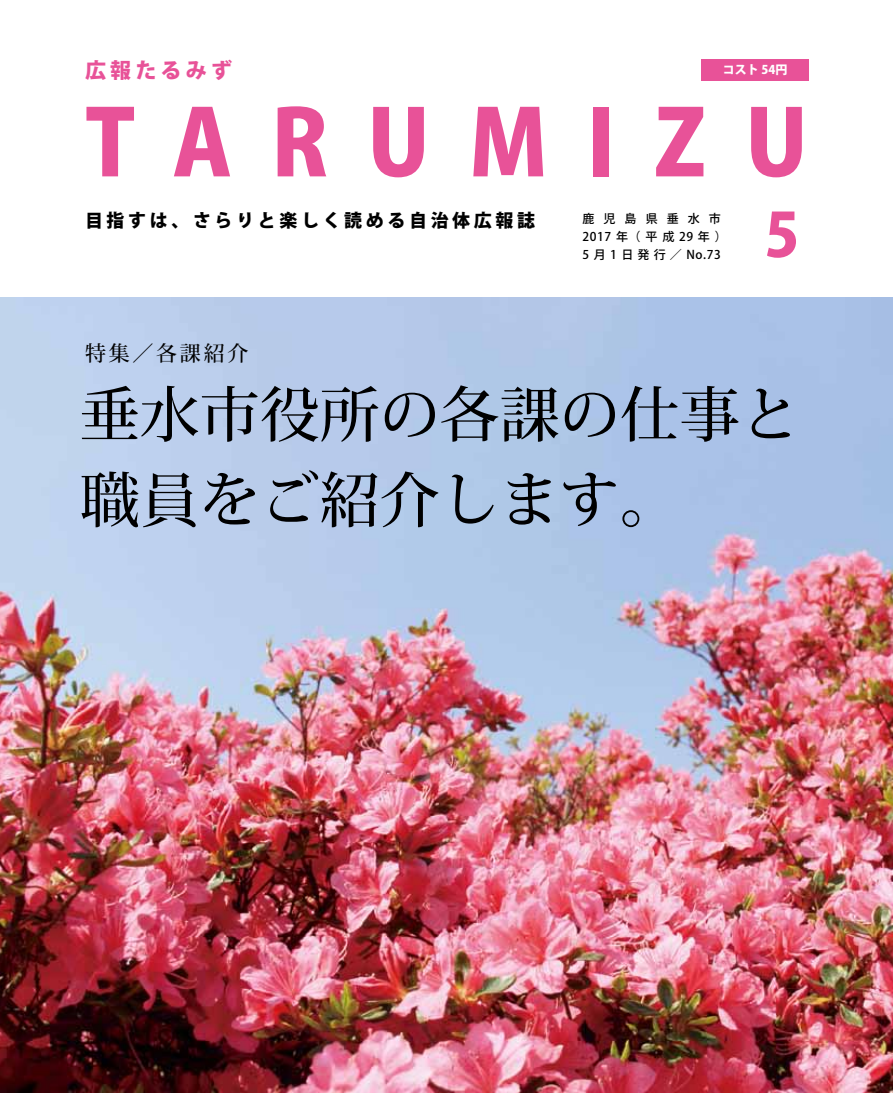
<style>
.page{position:relative;width:893px;height:1093px;background:#fff}
.page>*{position:absolute;margin:0;border:0;box-sizing:border-box;transform-origin:0 0}
.t1{font:500 60px/85.5px "Koz Min Pro";color:#000}
.t2{font:800 60px "Koz Go Pro";color:#e85298}
.t3{font:500 21px "Koz Min Pro";letter-spacing:.13em;color:#000}
.t4{font:800 21px "Koz Go Pro";letter-spacing:.2em;color:#e85298}
.t5{font:800 18px "Koz Go Pro";letter-spacing:.2em;color:#000}
.t6{font:500 12px/18px "Koz Go Pro";letter-spacing:.05em;color:#000}
.t7{font:500 12px "Koz Go Pro";letter-spacing:.755em;color:#000}
.t8{font:800 12px "Koz Go Pro";letter-spacing:.005em;color:#fff}
</style>
<div class="page">
<svg style="left:751px;top:107px;width:51px;height:70px"></svg>
<svg style="left:656px;top:107px;width:47px;height:69px"></svg>
<div style="left:593px;top:107px;width:16px;height:69px;background:#e85298"></div>
<svg style="left:473px;top:107px;width:70px;height:69px"></svg>
<svg style="left:373px;top:107px;width:51px;height:70px"></svg>
<svg style="left:278px;top:106px;width:48px;height:70px"></svg>
<svg style="left:174px;top:107px;width:56px;height:69px"></svg>
<svg style="left:86px;top:107px;width:48px;height:69px"></svg>
<img style="left:0;top:297px;width:893px;height:796px">
<div style="left:702px;top:59px;width:107px;height:21px;background:#e85298"></div>
<h2 class="t4" style="left:85px;top:56px;width:148px">広報たるみず</h2>
<p class="t8" style="left:723px;top:62px;width:66px">コスト 54円</p>
<h3 class="t5" style="left:85px;top:208px;width:452px">目指すは、さらりと楽しく読める自治体広報誌</h3>
<p class="t7" style="left:583px;top:211px;width:140px">鹿児島県垂水市</p>
<h1 class="t2" style="left:765px;top:196px;width:36px">5</h1>
<p class="t6" style="left:583px;top:228px;width:146px">2017 年（平成 29 年 (<br>5 月 1 日発行／ No.73</p>
<h2 class="t3" style="left:85px;top:338px;width:165px">特集／各課紹介</h2>
<h1 class="t1" style="left:80px;top:369px;width:722px">垂水市役所の各課の仕事と職員をご紹介します。</h1>
</div>
